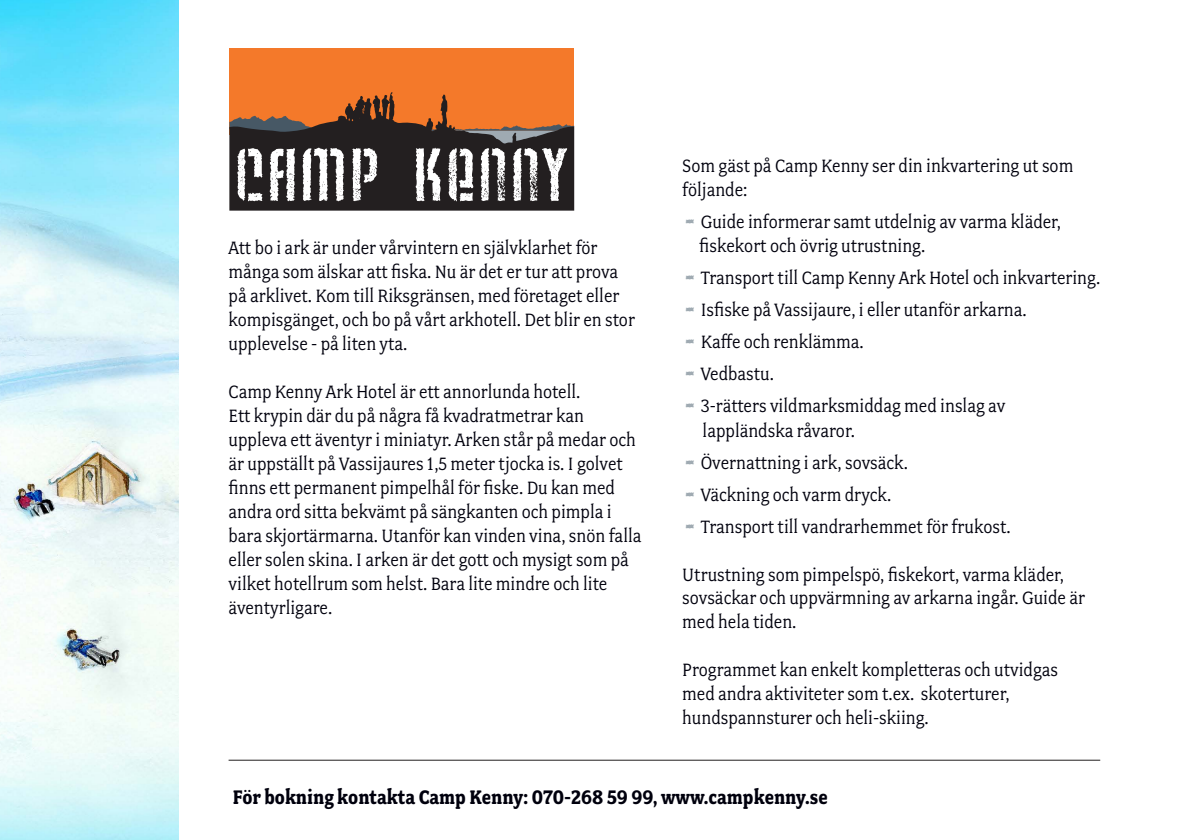
<style>
.page{position:relative;width:1191px;height:840px;background:#fff}
.page>*{position:absolute;margin:0;border:0;box-sizing:border-box;transform-origin:0 0}
.t1{font:75px "Weltron Urban";color:#fff}
.Body{font:700 22px "Fairplex Narrow";color:#00000d}
.Body-2{font:20px/24px "Fairplex Narrow";color:#00000d}
.s1{font-family:"Weltron Urban";font-size:34px;color:#9faab2}
</style>
<div class="page">
<hr style="left:228px;top:759px;width:872px;height:1px;background:#231f20">
<img style="left:0;top:0;width:179px;height:839px">
<div style="left:229px;top:49px;width:345px;height:86px;background:#f4792a"></div>
<svg style="left:229px;top:92px;width:345px;height:118px;fill:#231f20"></svg>
<p class="t1" style="left:229px;top:129px;width:337px">CAMP KENNY</p>
<p class="Body-2" style="left:228px;top:236px;width:408px">Att bo i ark är under vårvintern en självklarhet för många som älskar att fiska. Nu är det er tur att prova på arklivet. Kom till Riksgränsen, med företaget eller kompisgänget, och bo på vårt arkhotell. Det blir en stor upplevelse - på liten yta.</p>
<p class="Body-2" style="left:228px;top:379px;width:353px">Camp Kenny Ark Hotel är ett annorlunda hotell.</p>
<p class="Body-2" style="left:228px;top:403px;width:414px">Ett krypin där du på några få kvadratmetrar kan uppleva ett äventyr i miniatyr. Arken står på medar och är uppställt på Vassijaures 1,5 meter tjocka is. I golvet finns ett permanent pimpelhål för fiske. Du kan med andra ord sitta bekvämt på sängkanten och pimpla i bara skjortärmarna. Utanför kan vinden vina, snön falla eller solen skina. I arken är det gott och mysigt som på vilket hotellrum som helst. Bara lite mindre och lite äventyrligare.</p>
<p class="Body-2" style="left:682px;top:154px;width:392px">Som gäst på Camp Kenny ser din inkvartering ut som följande:</p>
<p class="Body-2" style="left:682px;top:210px;width:380px"><span class="s1">-</span> Guide informerar samt utdelnig av varma kläder,</p>
<p class="Body-2" style="left:699px;top:234px;width:228px">fiskekort och övrig utrustning.</p>
<p class="Body-2" style="left:682px;top:266px;width:419px"><span class="s1">-</span> Transport till Camp Kenny Ark Hotel och inkvartering.</p>
<p class="Body-2" style="left:682px;top:298px;width:346px"><span class="s1">-</span> Isfiske på Vassijaure, i eller utanför arkarna.</p>
<p class="Body-2" style="left:682px;top:330px;width:183px"><span class="s1">-</span> Kaffe och renklämma.</p>
<p class="Body-2" style="left:682px;top:362px;width:93px"><span class="s1">-</span> Vedbastu.</p>
<p class="Body-2" style="left:682px;top:394px;width:324px"><span class="s1">-</span> 3-rätters vildmarksmiddag med inslag av</p>
<p class="Body-2" style="left:702px;top:418px;width:154px">lappländska råvaror.</p>
<p class="Body-2" style="left:682px;top:450px;width:227px"><span class="s1">-</span> Övernattning i ark, sovsäck.</p>
<p class="Body-2" style="left:682px;top:482px;width:211px"><span class="s1">-</span> Väckning och varm dryck.</p>
<p class="Body-2" style="left:682px;top:514px;width:330px"><span class="s1">-</span> Transport till vandrarhemmet för frukost.</p>
<p class="Body-2" style="left:682px;top:561px;width:404px">Utrustning som pimpelspö, fiskekort, varma kläder, sovsäckar och uppvärmning av arkarna ingår. Guide är med hela tiden.</p>
<p class="Body-2" style="left:682px;top:657px;width:377px">Programmet kan enkelt kompletteras och utvidgas med andra aktiviteter som t.ex. skoterturer, hundspannsturer och heli-skiing.</p>
<p class="Body" style="left:233px;top:783px;width:596px">För bokning kontakta Camp Kenny: 070-268 59 99, www.campkenny.se</p>
</div>
